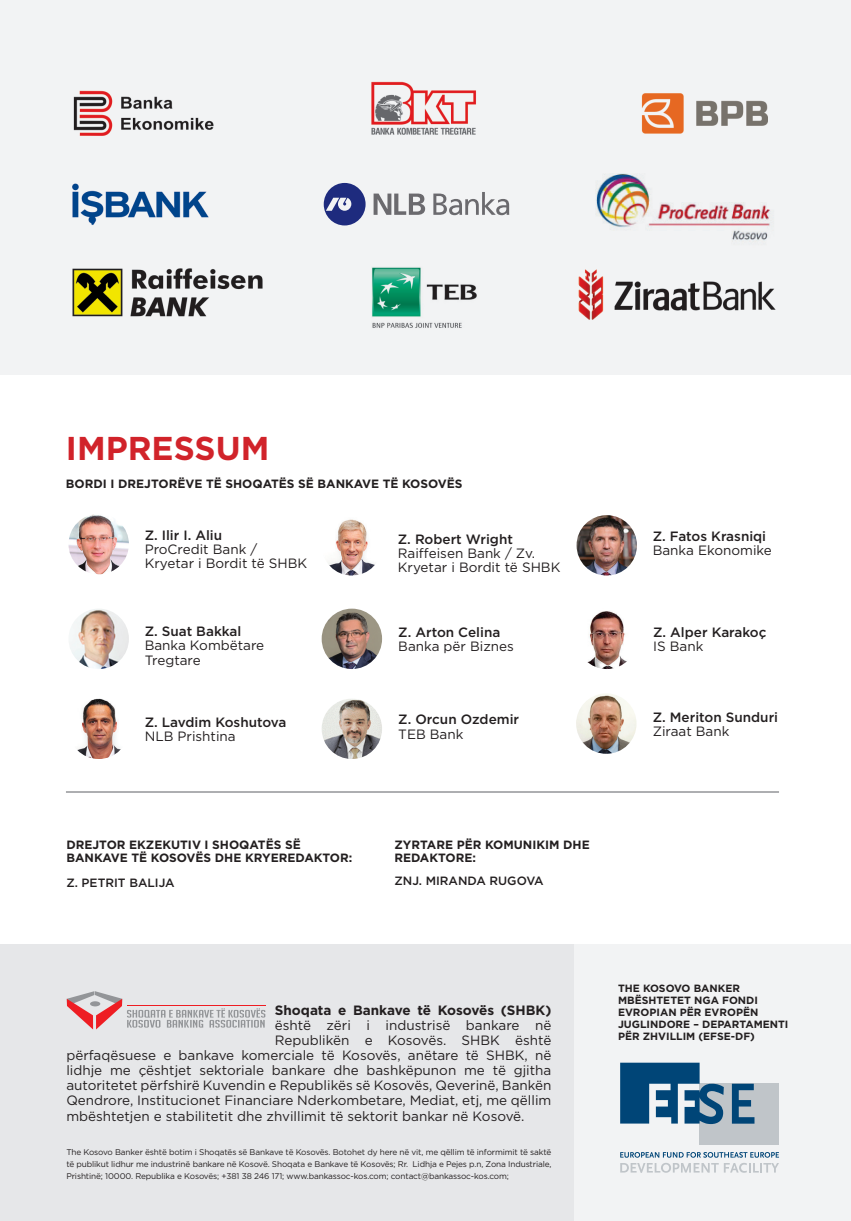
<style>
.page{position:relative;width:851px;height:1221px;background:#fff}
.page>*{position:absolute;margin:0;border:0;box-sizing:border-box;transform-origin:0 0}
.t1{font:700 33px "Gotham";color:#d1232a}
.t2{font:13.5px/14.2px "Gotham";color:#231f20}
.t3{font:500 13.5px "Gotham";color:#231f20}
.t4{font:700 13.5px "Gotham";color:#231f20}
.t5{font:700 12px/13px "Gotham";color:#231f20}
.t6{font:500 12px "Gotham";color:#231f20}
.t7{font:700 10.5px/12px "Gotham";color:#231f20}
.t8{font:8.25px/12px "Gotham";letter-spacing:-.015em;color:#231f20;text-align:justify}
</style>
<div class="page">
<div style="left:0;top:0;width:850px;height:374px;background:#f2f3f4"></div>
<div style="left:0;top:944px;width:574px;height:276px;background:#e6e7e9"></div>
<div style="left:574px;top:944px;width:276px;height:276px;background:#f2f3f4"></div>
<svg style="left:67px;top:991px;width:198px;height:38px"></svg>
<hr style="left:127px;top:1005px;width:138px;height:1px;background:#ee1d23">
<hr style="left:66px;top:791px;width:712px;height:1px;background:#939598">
<img style="left:68px;top:514px;width:61px;height:60px;border-radius:30px">
<img style="left:321px;top:515px;width:61px;height:60px;border-radius:30px">
<img style="left:576px;top:515px;width:61px;height:60px;border-radius:30px">
<img style="left:68px;top:608px;width:61px;height:61px;border-radius:30px">
<img style="left:321px;top:608px;width:61px;height:61px;border-radius:30px">
<img style="left:321px;top:698px;width:61px;height:61px;border-radius:30px">
<img style="left:576px;top:693px;width:60px;height:60px;border-radius:30px">
<img style="left:576px;top:608px;width:61px;height:61px;border-radius:30px">
<div style="left:699px;top:1083px;width:79px;height:61px;background:#c0c5c9"></div>
<svg style="left:731px;top:1083px;width:23px;height:40px"></svg>
<svg style="left:620px;top:1062px;width:103px;height:61px"></svg>
<svg style="left:620px;top:1152px;width:158px;height:20px"></svg>
<img style="left:73px;top:90px;width:141px;height:46px">
<img style="left:371px;top:81px;width:105px;height:54px">
<img style="left:641px;top:93px;width:126px;height:41px">
<img style="left:73px;top:183px;width:136px;height:42px">
<img style="left:72px;top:268px;width:191px;height:49px">
<img style="left:372px;top:267px;width:105px;height:61px">
<img style="left:578px;top:269px;width:198px;height:51px">
<svg style="left:373px;top:193px;width:52px;height:22px"></svg>
<svg style="left:433px;top:192px;width:76px;height:23px"></svg>
<div style="left:324px;top:183px;width:41px;height:42px;background:#202e84;border-radius:50%"></div>
<svg style="left:326px;top:198px;width:25px;height:13px"></svg>
<img style="left:68px;top:698px;width:61px;height:61px;border-radius:30px">
<img style="left:595px;top:173px;width:176px;height:68px">
<h1 class="t1" style="left:66px;top:426px;width:36px">IMPRESSUM</h1>
<p class="t5" style="left:66px;top:477px;width:18px">BORDI</p>
<p class="t5" style="left:110px;top:477px;width:27px">I DREJTORËVE</p>
<p class="t5" style="left:206px;top:477px;width:66px">TË SHOQATËS</p>
<p class="t5" style="left:298px;top:477px;width:38px">SË BANKAVE</p>
<p class="t5" style="left:382px;top:477px;width:38px">TË KOSOVËS</p>
<p class="t3" style="left:145px;top:526px;width:79px">Z. Ilir I. Aliu</p>
<p class="t2" style="left:145px;top:541px;width:164px">ProCredit Bank /<br>Kryetar i Bordit të SHBK</p>
<p class="t3" style="left:145px;top:622px;width:98px">Z. Suat Bakkal</p>
<p class="t2" style="left:145px;top:638px;width:121px">Banka Kombëtare<br>Tregtare</p>
<p class="t3" style="left:145px;top:713px;width:143px">Z. Lavdim Koshutova</p>
<p class="t2" style="left:145px;top:729px;width:93px">NLB Prishtina</p>
<p class="t5" style="left:66px;top:837px;width:287px">DREJTOR EKZEKUTIV I SHOQATËS SË<br>BANKAVE TË KOSOVËS DHE KRYEREDAKTOR:</p>
<p class="t6" style="left:66px;top:875px;width:107px">Z. Petrit Balija</p>
<p class="t3" style="left:398px;top:530px;width:116px">Z. Robert Wright</p>
<p class="t2" style="left:398px;top:545px;width:164px">Raiffeisen Bank / Zv.<br>Kryetar i Bordit të SHBK</p>
<p class="t3" style="left:398px;top:623px;width:104px">Z. Arton Celina</p>
<p class="t2" style="left:398px;top:639px;width:117px">Banka për Biznes</p>
<p class="t3" style="left:398px;top:710px;width:122px">Z. Orcun Ozdemir</p>
<p class="t2" style="left:398px;top:726px;width:67px">TEB Bank</p>
<p class="t5" style="left:394px;top:837px;width:18px">ZYRTARE</p>
<p class="t5" style="left:456px;top:837px;width:9px">PËR</p>
<p class="t5" style="left:485px;top:837px;width:18px">KOMUNIKIM</p>
<p class="t5" style="left:563px;top:837px;width:10px">DHE</p>
<p class="t5" style="left:394px;top:850px;width:19px">REDAKTORE</p>
<p class="t5" style="left:472px;top:850px;width:5px">:</p>
<p class="t6" style="left:394px;top:872px;width:50px">Znj. Mira</p>
<p class="t6" style="left:458px;top:872px;width:85px">nda Rugova</p>
<p class="t3" style="left:652px;top:527px;width:115px">Z. Fatos Krasniqi</p>
<p class="t2" style="left:652px;top:543px;width:121px">Banka Ekonomike</p>
<p class="t3" style="left:653px;top:623px;width:115px">Z. Alper Karakoç</p>
<p class="t2" style="left:653px;top:638px;width:52px">IS Bank</p>
<p class="t3" style="left:652px;top:708px;width:127px">Z. Meriton Sunduri</p>
<p class="t2" style="left:652px;top:724px;width:78px">Ziraat Bank</p>
<p class="t4" style="left:275px;top:1001px;width:278px">SHOQATA E BANKAVE TË KOSOVËS (SHBK)</p>
<p class="t2" style="left:275px;top:1018px;width:278px">është zëri i industrisë bankare në</p>
<p class="t2" style="left:275px;top:1032px;width:278px">Republikën e Kosovës. SHBK është</p>
<p class="t2" style="left:66px;top:1047px;width:486px">përfaqësuese e bankave komerciale të Kosovës, anëtare të SHBK, në</p>
<p class="t2" style="left:66px;top:1062px;width:486px">lidhje me çështjet sektoriale bankare dhe bashkëpunon me të gjitha</p>
<p class="t2" style="left:66px;top:1077px;width:486px">autoritetet përfshirë Kuvendin e Republikës së Kosovës, Qeverinë, Bankën</p>
<p class="t2" style="left:66px;top:1092px;width:486px">Qendrore, Institucionet Financiare Nderkombetare, Mediat, etj, me qëllim</p>
<p class="t2" style="left:66px;top:1108px;width:459px">mbështetjen e stabilitetit dhe zhvillimit të sektorit bankar në Kosovë.</p>
<p class="t8" style="left:66px;top:1145px;width:486px">The Kosovo Banker është botim i Shoqatës së Bankave të Kosovës. Botohet dy here në vit, me qëllim të informimit të saktë të publikut lidhur me industrinë bankare në Kosovë. Shoqata e Bankave të Kosovës; Rr. Lidhja e Pejes p.n, Zona Industriale, Prishtinë; 10000. Republika e Kosovës; +381 38 246 171; www.bankassoc-kos.com; contact@bankassoc-kos.com;</p>
<p class="t7" style="left:618px;top:982px;width:172px">THE KOSOVO BANKER<br>MBËSHTETET NGA FONDI<br>EVROPIAN PËR EVROPËN<br>JUGLINDORE – DEPARTAMENTI<br>PËR ZHVILLIM (EFSE-DF)</p>
</div>
